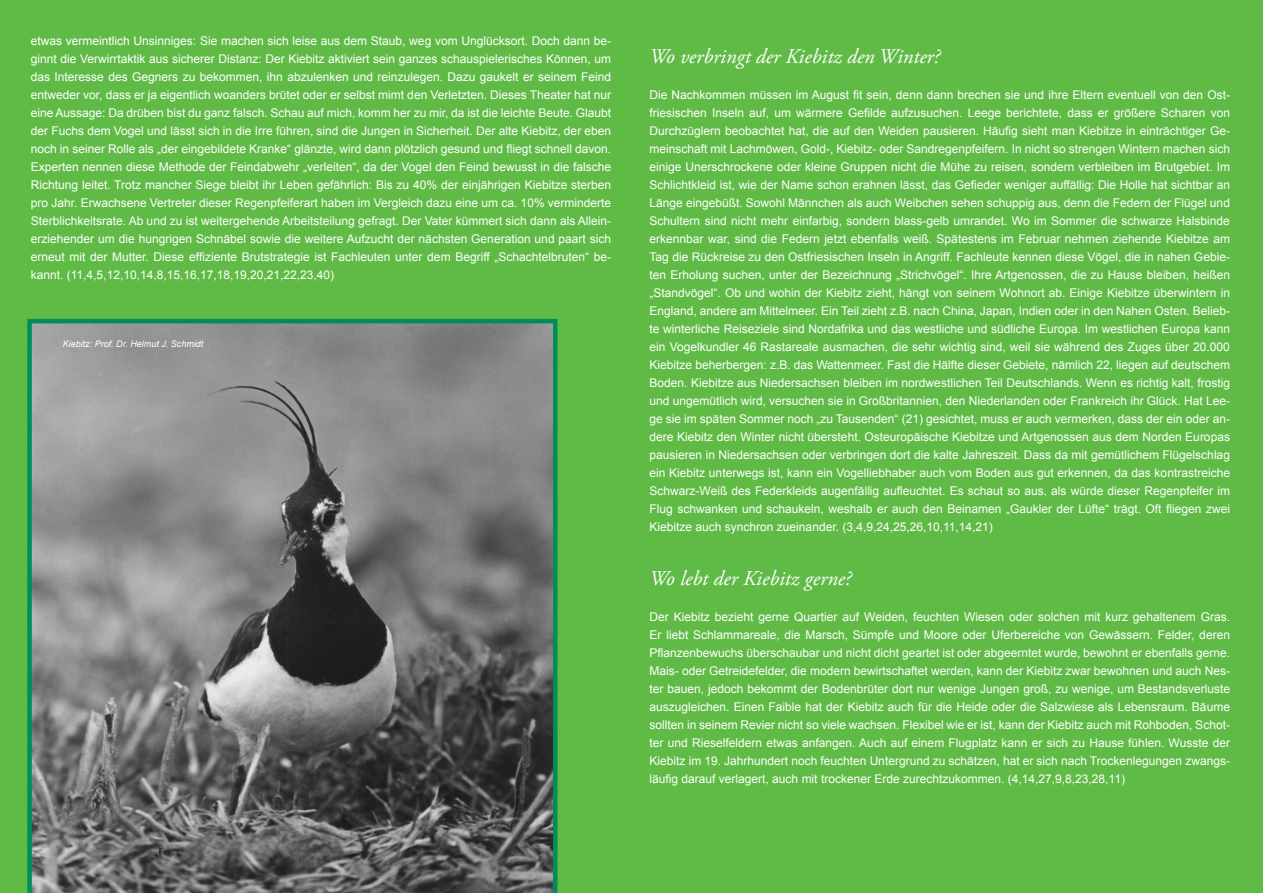
<style>
.page{position:relative;width:1263px;height:893px;background:#60bb46}
.page>*{position:absolute;margin:0;border:0;box-sizing:border-box;transform-origin:0 0}
.t1{font:italic 21px "Adobe Garamond Pro";color:#fff}
.t2{font:12px/18px "Arial";color:#fff;text-align:justify}
.t3{font:italic 9px "Arial";color:#fff}
</style>
<div class="page">
<svg style="left:27px;top:319px;width:530px;height:574px;background:#737775"></svg>
<p class="t2" style="left:31px;top:32px;width:582px">etwas vermeintlich Unsinniges: Sie machen sich leise aus dem Staub, weg vom Unglücksort. Doch dann be&shy;ginnt die Verwirrtaktik aus sicherer Distanz: Der Kiebitz aktiviert sein ganzes schauspielerisches Können, um das Interesse des Gegners zu bekommen, ihn abzulenken und reinzulegen. Dazu gaukelt er seinem Feind entweder vor, dass er ja eigentlich woanders brütet oder er selbst mimt den Verletzten. Dieses Theater hat nur eine Aussage: Da drüben bist du ganz falsch. Schau auf mich, komm her zu mir, da ist die leichte Beute. Glaubt der Fuchs dem Vogel und lässt sich in die Irre führen, sind die Jungen in Sicherheit. Der alte Kiebitz, der eben noch in seiner Rolle als „der eingebildete Kranke“ glänzte, wird dann plötzlich gesund und fliegt schnell davon.<br>Experten nennen diese Methode der Feindabwehr „verleiten“, da der Vogel den Feind bewusst in die falsche Richtung leitet. Trotz mancher Siege bleibt ihr Leben gefährlich: Bis zu 40% der einjährigen Kiebitze sterben pro Jahr. Erwachsene Vertreter dieser Regenpfeiferart haben im Vergleich dazu eine um ca. 10% verminderte Sterblichkeitsrate. Ab und zu ist weitergehende Arbeitsteilung gefragt. Der Vater kümmert sich dann als Allein&shy;erziehender um die hungrigen Schnäbel sowie die weitere Aufzucht der nächsten Generation und paart sich erneut mit der Mutter. Diese effiziente Brutstrategie ist Fachleuten unter dem Begriff „Schachtelbruten“ be&shy;kannt. (11,4,5,12,10,14,8,15,16,17,18,19,20,21,22,23,40)</p>
<h1 class="t1" style="left:649px;top:43px;width:292px">Wo verbringt der Kiebitz den Winter?</h1>
<p class="t2" style="left:649px;top:86px;width:582px">Die Nachkommen müssen im August fit sein, denn dann brechen sie und ihre Eltern eventuell von den Ost&shy;friesischen Inseln auf, um wärmere Gefilde aufzusuchen. Leege berichtete, dass er größere Scharen von Durchzüglern beobachtet hat, die auf den Weiden pausieren. Häufig sieht man Kiebitze in einträchtiger Ge&shy;meinschaft mit Lachmöwen, Gold-, Kiebitz- oder Sandregenpfeifern. In nicht so strengen Wintern machen sich einige Unerschrockene oder kleine Gruppen nicht die Mühe zu reisen, sondern verbleiben im Brutgebiet. Im Schlichtkleid ist, wie der Name schon erahnen lässt, das Gefieder weniger auffällig: Die Holle hat sichtbar an Länge eingebüßt. Sowohl Männchen als auch Weibchen sehen schuppig aus, denn die Federn der Flügel und Schultern sind nicht mehr einfarbig, sondern blass-gelb umrandet. Wo im Sommer die schwarze Halsbinde erkennbar war, sind die Federn jetzt ebenfalls weiß. Spätestens im Februar nehmen ziehende Kiebitze am Tag die Rückreise zu den Ostfriesischen Inseln in Angriff. Fachleute kennen diese Vögel, die in nahen Gebie&shy;ten Erholung suchen, unter der Bezeichnung „Strichvögel“. Ihre Artgenossen, die zu Hause bleiben, heißen „Standvögel“. Ob und wohin der Kiebitz zieht, hängt von seinem Wohnort ab. Einige Kiebitze überwintern in England, andere am Mittelmeer. Ein Teil zieht z.B. nach China, Japan, Indien oder in den Nahen Osten. Belieb&shy;te winterliche Reiseziele sind Nordafrika und das westliche und südliche Europa. Im westlichen Europa kann ein Vogelkundler 46 Rastareale ausmachen, die sehr wichtig sind, weil sie während des Zuges über 20.000<br>Kiebitze beherbergen: z.B. das Wattenmeer. Fast die Hälfte dieser Gebiete, nämlich 22, liegen auf deutschem Boden. Kiebitze aus Niedersachsen bleiben im nordwestlichen Teil Deutschlands. Wenn es richtig kalt, frostig und ungemütlich wird, versuchen sie in Großbritannien, den Niederlanden oder Frankreich ihr Glück. Hat Lee&shy;ge sie im späten Sommer noch „zu Tausenden“ (21) gesichtet, muss er auch vermerken, dass der ein oder an&shy;dere Kiebitz den Winter nicht übersteht. Osteuropäische Kiebitze und Artgenossen aus dem Norden Europas pausieren in Niedersachsen oder verbringen dort die kalte Jahreszeit. Dass da mit gemütlichem Flügelschlag ein Kiebitz unterwegs ist, kann ein Vogelliebhaber auch vom Boden aus gut erkennen, da das kontrastreiche Schwarz-Weiß des Federkleids augenfällig aufleuchtet. Es schaut so aus, als würde dieser Regenpfeifer im Flug schwanken und schaukeln, weshalb er auch den Beinamen „Gaukler der Lüfte“ trägt. Oft fliegen zwei Kiebitze auch synchron zueinander. (3,4,9,24,25,26,10,11,14,21)</p>
<h1 class="t1" style="left:649px;top:565px;width:203px">Wo lebt der Kiebitz gerne?</h1>
<p class="t2" style="left:649px;top:608px;width:582px">Der Kiebitz bezieht gerne Quartier auf Weiden, feuchten Wiesen oder solchen mit kurz gehaltenem Gras.<br>Er liebt Schlammareale, die Marsch, Sümpfe und Moore oder Uferbereiche von Gewässern. Felder, deren Pflanzenbewuchs überschaubar und nicht dicht geartet ist oder abgeerntet wurde, bewohnt er ebenfalls gerne.<br>Mais- oder Getreidefelder, die modern bewirtschaftet werden, kann der Kiebitz zwar bewohnen und auch Nes&shy;ter bauen, jedoch bekommt der Bodenbrüter dort nur wenige Jungen groß, zu wenige, um Bestandsverluste auszugleichen. Einen Faible hat der Kiebitz auch für die Heide oder die Salzwiese als Lebensraum. Bäume sollten in seinem Revier nicht so viele wachsen. Flexibel wie er ist, kann der Kiebitz auch mit Rohboden, Schot&shy;ter und Rieselfeldern etwas anfangen. Auch auf einem Flugplatz kann er sich zu Hause fühlen. Wusste der Kiebitz im 19. Jahrhundert noch feuchten Untergrund zu schätzen, hat er sich nach Trockenlegungen zwangs&shy;läufig darauf verlagert, auch mit trockener Erde zurechtzukommen. (4,14,27,9,8,23,28,11)</p>
<p class="t3" style="left:63px;top:338px;width:142px">Kiebitz: Prof. Dr. Helmut J. Schmidt</p>
</div>
